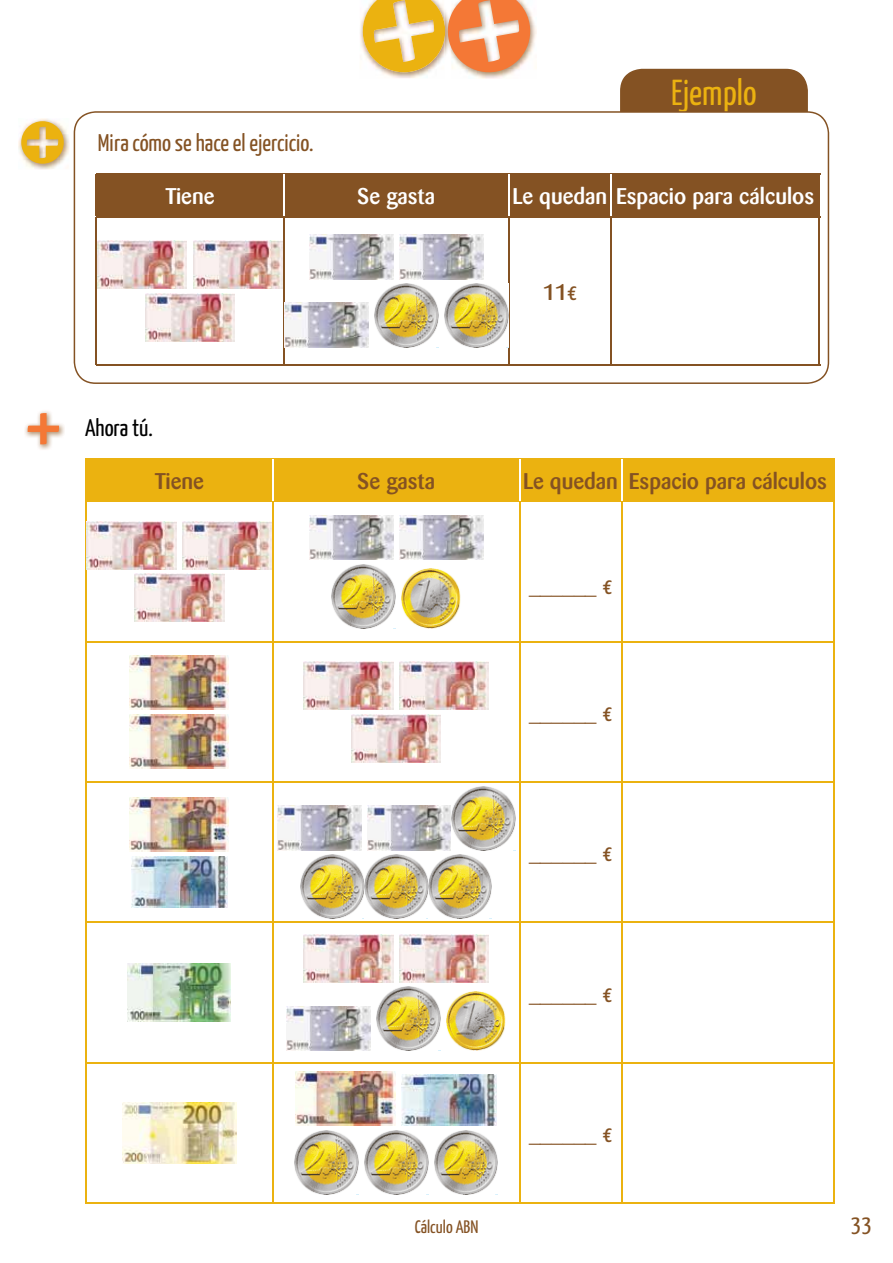
<style>
.page{position:relative;width:893px;height:1263px;background:#fff}
.page>*{position:absolute;margin:0;border:0;box-sizing:border-box;transform-origin:0 0}
.t1{font:36px "Yanone Kaffeesatz";color:#ebb210}
.t2{font:24px "Yanone Kaffeesatz";color:#845223}
.t3{font:24px "Yanone Kaffeesatz";color:#000}
.t4{font:500 22.5px "Barmeno";color:#845223}
.t5{font:500 22.5px "Barmeno";color:#fff}
.t6{font:18px "Yanone Kaffeesatz";color:#845223}
.s1{font-family:"Yanone Kaffeesatz";font-weight:400}
</style>
<div class="page">
<div style="left:620px;top:69px;width:188px;height:42px;background:#845223"></div>
<svg style="left:74px;top:111px;width:755px;height:273px"></svg>
<div style="left:96px;top:173px;width:727px;height:200px;background:#fff"></div>
<div style="left:97px;top:175px;width:722px;height:41px;background:#845223"></div>
<hr style="left:96px;top:173px;width:188px;height:2px;background:#845223">
<hr style="left:96px;top:175px;width:1px;height:41px;background:#845223">
<hr style="left:284px;top:173px;width:225px;height:2px;background:#845223">
<hr style="left:509px;top:173px;width:102px;height:2px;background:#845223">
<hr style="left:611px;top:173px;width:209px;height:2px;background:#845223">
<hr style="left:819px;top:175px;width:1px;height:41px;background:#845223">
<hr style="left:96px;top:216px;width:188px;height:1px;background:#845223">
<hr style="left:96px;top:217px;width:1px;height:148px;background:#845223">
<hr style="left:284px;top:216px;width:225px;height:1px;background:#845223">
<hr style="left:283px;top:217px;width:1px;height:148px;background:#845223">
<hr style="left:509px;top:216px;width:102px;height:1px;background:#845223">
<hr style="left:508px;top:217px;width:2px;height:148px;background:#845223">
<hr style="left:611px;top:216px;width:209px;height:1px;background:#845223">
<hr style="left:610px;top:217px;width:2px;height:148px;background:#845223">
<hr style="left:819px;top:217px;width:1px;height:148px;background:#845223">
<hr style="left:96px;top:365px;width:188px;height:1px;background:#845223">
<hr style="left:284px;top:365px;width:225px;height:1px;background:#845223">
<hr style="left:509px;top:365px;width:102px;height:1px;background:#845223">
<hr style="left:611px;top:365px;width:209px;height:1px;background:#845223">
<hr style="left:283px;top:175px;width:1px;height:41px;background:#fff">
<hr style="left:508px;top:175px;width:2px;height:41px;background:#fff">
<hr style="left:610px;top:175px;width:2px;height:41px;background:#fff">
<img style="left:98px;top:241px;width:89px;height:48px">
<img style="left:193px;top:241px;width:89px;height:48px">
<img style="left:145px;top:293px;width:90px;height:48px">
<img style="left:309px;top:234px;width:84px;height:45px">
<img style="left:399px;top:234px;width:84px;height:45px">
<img style="left:284px;top:303px;width:84px;height:44px">
<img style="left:374px;top:284px;width:64px;height:63px">
<img style="left:444px;top:284px;width:64px;height:63px">
<div style="left:87px;top:460px;width:746px;height:41px;background:#ebb210"></div>
<hr style="left:85px;top:458px;width:188px;height:2px;background:#ebb210">
<hr style="left:85px;top:460px;width:2px;height:41px;background:#ebb210">
<hr style="left:273px;top:458px;width:246px;height:2px;background:#ebb210">
<hr style="left:519px;top:458px;width:103px;height:2px;background:#ebb210">
<hr style="left:622px;top:458px;width:213px;height:2px;background:#ebb210">
<hr style="left:833px;top:460px;width:2px;height:41px;background:#ebb210">
<hr style="left:85px;top:501px;width:188px;height:1px;background:#ebb210">
<hr style="left:85px;top:502px;width:2px;height:139px;background:#ebb210">
<hr style="left:273px;top:501px;width:246px;height:1px;background:#ebb210">
<hr style="left:272px;top:502px;width:2px;height:139px;background:#ebb210">
<hr style="left:519px;top:501px;width:103px;height:1px;background:#ebb210">
<hr style="left:519px;top:502px;width:1px;height:139px;background:#ebb210">
<hr style="left:622px;top:501px;width:213px;height:1px;background:#ebb210">
<hr style="left:621px;top:502px;width:1px;height:139px;background:#ebb210">
<hr style="left:833px;top:502px;width:2px;height:139px;background:#ebb210">
<hr style="left:85px;top:641px;width:188px;height:1px;background:#ebb210">
<hr style="left:85px;top:642px;width:2px;height:139px;background:#ebb210">
<hr style="left:273px;top:641px;width:246px;height:1px;background:#ebb210">
<hr style="left:272px;top:642px;width:2px;height:139px;background:#ebb210">
<hr style="left:519px;top:641px;width:103px;height:1px;background:#ebb210">
<hr style="left:519px;top:642px;width:1px;height:139px;background:#ebb210">
<hr style="left:622px;top:641px;width:213px;height:1px;background:#ebb210">
<hr style="left:621px;top:642px;width:1px;height:139px;background:#ebb210">
<hr style="left:833px;top:642px;width:2px;height:139px;background:#ebb210">
<hr style="left:85px;top:781px;width:188px;height:2px;background:#ebb210">
<hr style="left:85px;top:783px;width:2px;height:139px;background:#ebb210">
<hr style="left:273px;top:781px;width:246px;height:2px;background:#ebb210">
<hr style="left:272px;top:783px;width:2px;height:139px;background:#ebb210">
<hr style="left:519px;top:781px;width:103px;height:2px;background:#ebb210">
<hr style="left:519px;top:783px;width:1px;height:139px;background:#ebb210">
<hr style="left:622px;top:781px;width:213px;height:2px;background:#ebb210">
<hr style="left:621px;top:783px;width:1px;height:139px;background:#ebb210">
<hr style="left:833px;top:783px;width:2px;height:139px;background:#ebb210">
<hr style="left:85px;top:922px;width:188px;height:1px;background:#ebb210">
<hr style="left:85px;top:923px;width:2px;height:139px;background:#ebb210">
<hr style="left:273px;top:922px;width:246px;height:1px;background:#ebb210">
<hr style="left:272px;top:923px;width:2px;height:139px;background:#ebb210">
<hr style="left:519px;top:922px;width:103px;height:1px;background:#ebb210">
<hr style="left:519px;top:923px;width:1px;height:139px;background:#ebb210">
<hr style="left:622px;top:922px;width:213px;height:1px;background:#ebb210">
<hr style="left:621px;top:923px;width:1px;height:139px;background:#ebb210">
<hr style="left:833px;top:923px;width:2px;height:139px;background:#ebb210">
<hr style="left:85px;top:1062px;width:188px;height:1px;background:#ebb210">
<hr style="left:85px;top:1063px;width:2px;height:139px;background:#ebb210">
<hr style="left:273px;top:1062px;width:246px;height:1px;background:#ebb210">
<hr style="left:272px;top:1063px;width:2px;height:139px;background:#ebb210">
<hr style="left:519px;top:1062px;width:103px;height:1px;background:#ebb210">
<hr style="left:519px;top:1063px;width:1px;height:139px;background:#ebb210">
<hr style="left:622px;top:1062px;width:213px;height:1px;background:#ebb210">
<hr style="left:621px;top:1063px;width:1px;height:139px;background:#ebb210">
<hr style="left:833px;top:1063px;width:2px;height:139px;background:#ebb210">
<hr style="left:85px;top:1202px;width:188px;height:2px;background:#ebb210">
<hr style="left:273px;top:1202px;width:246px;height:2px;background:#ebb210">
<hr style="left:519px;top:1202px;width:103px;height:2px;background:#ebb210">
<hr style="left:622px;top:1202px;width:213px;height:2px;background:#ebb210">
<hr style="left:272px;top:460px;width:2px;height:41px;background:#fff">
<hr style="left:519px;top:460px;width:1px;height:41px;background:#fff">
<hr style="left:621px;top:460px;width:1px;height:41px;background:#fff">
<img style="left:87px;top:521px;width:89px;height:48px">
<img style="left:182px;top:521px;width:90px;height:48px">
<img style="left:135px;top:574px;width:89px;height:48px">
<img style="left:309px;top:515px;width:84px;height:45px">
<img style="left:399px;top:515px;width:84px;height:45px">
<img style="left:331px;top:564px;width:64px;height:64px">
<img style="left:401px;top:569px;width:60px;height:59px">
<img style="left:130px;top:655px;width:99px;height:55px">
<img style="left:130px;top:714px;width:99px;height:54px">
<img style="left:304px;top:662px;width:89px;height:48px">
<img style="left:399px;top:662px;width:90px;height:48px">
<img style="left:351px;top:714px;width:90px;height:48px">
<img style="left:130px;top:797px;width:99px;height:55px">
<img style="left:132px;top:856px;width:95px;height:51px">
<img style="left:277px;top:805px;width:84px;height:45px">
<img style="left:367px;top:805px;width:84px;height:45px">
<img style="left:451px;top:786px;width:64px;height:64px">
<img style="left:301px;top:854px;width:191px;height:64px">
<img style="left:128px;top:964px;width:103px;height:57px">
<img style="left:304px;top:934px;width:89px;height:48px">
<img style="left:399px;top:934px;width:90px;height:48px">
<img style="left:287px;top:1006px;width:83px;height:45px">
<img style="left:376px;top:987px;width:64px;height:64px">
<img style="left:446px;top:991px;width:60px;height:60px">
<img style="left:123px;top:1103px;width:113px;height:60px">
<img style="left:296px;top:1072px;width:99px;height:54px">
<img style="left:401px;top:1075px;width:96px;height:51px">
<img style="left:294px;top:1130px;width:64px;height:64px">
<img style="left:364px;top:1130px;width:64px;height:64px">
<img style="left:434px;top:1130px;width:64px;height:64px">
<img style="left:390px;top:20px;width:146px;height:58px">
<img style="left:445px;top:76px;width:6px;height:2px">
<svg style="left:360px;top:0;width:173px;height:76px"></svg>
<img style="left:25px;top:411px;width:40px;height:39px">
<svg style="left:28px;top:413px;width:31px;height:31px"></svg>
<img style="left:18px;top:118px;width:52px;height:52px">
<svg style="left:21px;top:121px;width:43px;height:43px;background:#e8c25f"></svg>
<p class="t2" style="left:98px;top:128px;width:217px">Mira cómo se hace el ejercicio.</p>
<h1 class="t1" style="left:671px;top:71px;width:87px">Ejemplo</h1>
<p class="t5" style="left:165px;top:183px;width:51px">Tiene</p>
<p class="t5" style="left:357px;top:183px;width:79px">Se gasta</p>
<p class="t5" style="left:513px;top:183px;width:303px">Le quedan Espacio para cálculos</p>
<p class="t3" style="left:85px;top:413px;width:69px">Ahora tú.</p>
<p class="t4" style="left:543px;top:279px;width:35px">11<span class="s1">€</span></p>
<p class="t4" style="left:155px;top:468px;width:51px">Tiene</p>
<p class="t4" style="left:357px;top:468px;width:79px">Se gasta</p>
<p class="t4" style="left:523px;top:468px;width:305px">Le quedan Espacio para cálculos</p>
<p class="t4" style="left:529px;top:572px;width:85px">______ <span class="s1">€</span></p>
<p class="t4" style="left:529px;top:700px;width:85px">______ <span class="s1">€</span></p>
<p class="t4" style="left:529px;top:840px;width:85px">______ <span class="s1">€</span></p>
<p class="t4" style="left:529px;top:980px;width:85px">______ <span class="s1">€</span></p>
<p class="t4" style="left:529px;top:1121px;width:85px">______ <span class="s1">€</span></p>
<p class="t6" style="left:415px;top:1216px;width:65px">Cálculo ABN</p>
<p class="t2" style="left:851px;top:1209px;width:22px">33</p>
</div>
